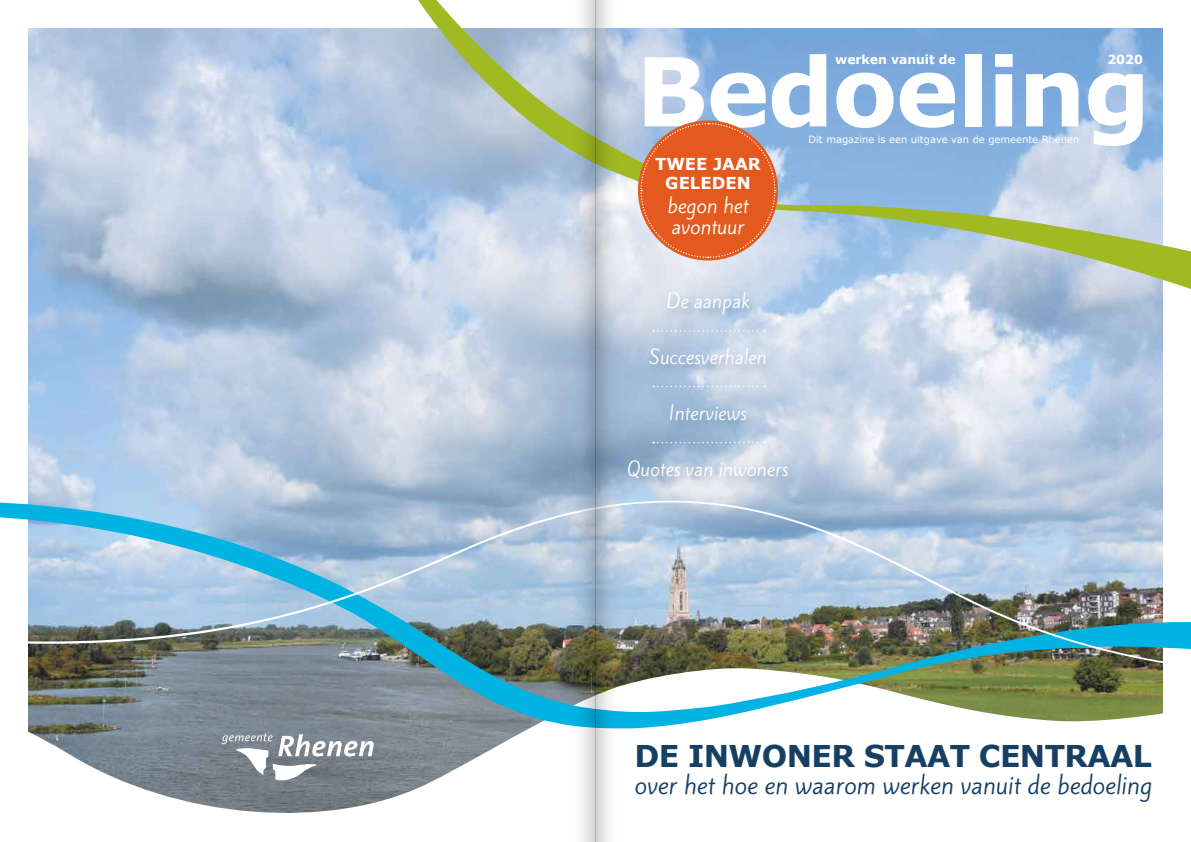
<style>
.page{position:relative;width:1191px;height:842px;background:#fff}
.page>*{position:absolute;margin:0;border:0;box-sizing:border-box;transform-origin:0 0}
.t1{font:700 95.1px "Verdana";color:#fff}
.t2{font:700 30px "Verdana";letter-spacing:-.02em;color:#153f63}
.t3{font:23px "Kite One";color:#153f63}
.t4{font:19px/20px "Kite One";color:#fff}
.t5{font:18px "Kite One";color:#fff}
.t6{font:700 16.5px "Verdana";color:#fff}
.t7{font:700 12.6px "Verdana";letter-spacing:-.005em;color:#fff}
.t8{font:9.9px "Verdana";color:#fff}
</style>
<div class="page">
<div style="left:0;top:0;width:596px;height:842px;background:#000;opacity:.75"></div>
<div style="left:594px;top:0;width:597px;height:842px;background:#000;opacity:.75"></div>
<p class="t7" style="left:835px;top:51px;width:122px">WERKEN VANUIT DE</p>
<h1 class="t1" style="left:636px;top:30px;width:516px">BEDOELING</h1>
<p class="t7" style="left:1107px;top:51px;width:37px">2020</p>
<p class="t8" style="left:808px;top:133px;width:272px">Dit magazine is een uitgave van de gemeente Rhenen</p>
<p class="t6" style="left:655px;top:154px;width:14px">TWEE</p>
<p class="t6" style="left:713px;top:154px;width:23px">JAAR</p>
<p class="t6" style="left:665px;top:173px;width:25px">GELE</p>
<p class="t6" style="left:711px;top:173px;width:26px">DEN</p>
<p class="t4" style="left:667px;top:196px;width:83px">begon het avontuur</p>
<p class="t5" style="left:666px;top:289px;width:85px">De aanpak</p>
<p class="t5" style="left:649px;top:345px;width:119px">Succesverhalen</p>
<p class="t5" style="left:669px;top:401px;width:79px">Interviews</p>
<p class="t5" style="left:627px;top:457px;width:162px">Quotes van inwoners</p>
<h2 class="t2" style="left:634px;top:736px;width:519px">DE INWONER STAAT CENTRAAL</h2>
<p class="t3" style="left:634px;top:769px;width:519px">over het hoe en waarom werken vanuit de bedoeling</p>
</div>
